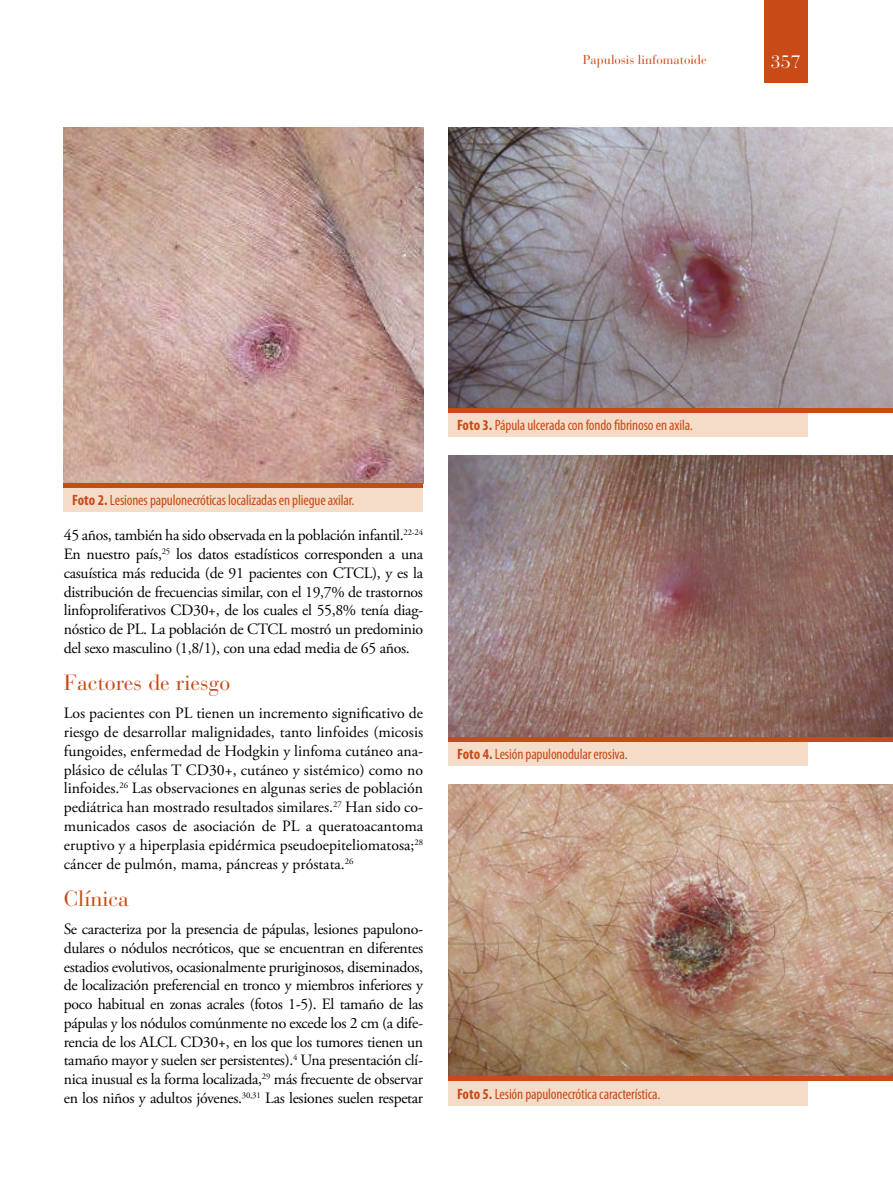
<style>
.page{position:relative;width:893px;height:1191px;background:#fff}
.page>*{position:absolute;margin:0;border:0;box-sizing:border-box;transform-origin:0 0}
.t1{font:21.75px "Bauer Bodoni";color:#c84a17}
.t2{font:18px "Bauer Bodoni";color:#fff}
.t3{font:15.75px/18.8px "Adobe Garamond Pro";letter-spacing:-.02em;color:#000;text-align:justify}
.t4{font:condensed 15px "Myriad Pro";letter-spacing:-.01em;color:#c84a17}
.t5{font:12.75px "Bauer Bodoni";color:#c84a17}
.s1{font-weight:700}
</style>
<div class="page">
<div style="left:764px;top:0;width:44px;height:82px;background:#c84a17"></div>
<img style="left:449px;top:128px;width:444px;height:281px">
<div style="left:449px;top:412px;width:359px;height:25px;background:#f5dcc9"></div>
<hr style="left:449px;top:409px;width:444px;height:4px;background:#c84a17">
<img style="left:449px;top:456px;width:444px;height:281px">
<img style="left:449px;top:784px;width:444px;height:292px">
<div style="left:449px;top:741px;width:359px;height:25px;background:#f5dcc9"></div>
<div style="left:449px;top:1081px;width:359px;height:24px;background:#f5dcc9"></div>
<hr style="left:449px;top:737px;width:444px;height:4px;background:#c84a17">
<div style="left:449px;top:1076px;width:444px;height:5px;background:#c84a17"></div>
<img style="left:64px;top:128px;width:359px;height:355px">
<div style="left:64px;top:487px;width:359px;height:25px;background:#f5dcc9"></div>
<hr style="left:64px;top:483px;width:359px;height:4px;background:#c84a17">
<p class="t5" style="left:583px;top:52px;width:125px">Papulosis linfomatoide</p>
<p class="t2" style="left:771px;top:51px;width:32px">357</p>
<p class="t4" style="left:72px;top:491px;width:284px"><span class="s1">Foto 2.</span> Lesiones papulonecróticas localizadas en pliegue axilar.</p>
<p class="t3" style="left:64px;top:526px;width:361px">45 años, también ha sido observada en la población infantil.<sup>22-24<br></sup>En nuestro país,<sup>25</sup> los datos estadísticos corresponden a una casuística más reducida (de 91 pacientes con CTCL), y es la distribución de frecuencias similar, con el 19,7% de trastornos linfoproliferativos CD30+, de los cuales el 55,8% tenía diag&shy;nóstico de PL. La población de CTCL mostró un predominio del sexo masculino (1,8/1), con una edad media de 65 años.</p>
<h1 class="t1" style="left:64px;top:670px;width:168px">Factores de riesgo</h1>
<p class="t3" style="left:64px;top:704px;width:361px">Los pacientes con PL tienen un incremento significativo de riesgo de desarrollar malignidades, tanto linfoides (micosis fungoides, enfermedad de Hodgkin y linfoma cutáneo ana&shy;plásico de células T CD30+, cutáneo y sistémico) como no linfoides.<sup>26</sup> Las observaciones en algunas series de población pediátrica han mostrado resultados similares.<sup>27</sup> Han sido co&shy;municados casos de asociación de PL a queratoacantoma eruptivo y a hiperplasia epidérmica pseudoepiteliomatosa;<sup>28 </sup>cáncer de pulmón, mama, páncreas y próstata.<sup>26</sup></p>
<h1 class="t1" style="left:64px;top:885px;width:67px">Clínica</h1>
<p class="t3" style="left:64px;top:920px;width:361px">Se caracteriza por la presencia de pápulas, lesiones papulono&shy;dulares o nódulos necróticos, que se encuentran en diferentes estadios evolutivos, ocasionalmente pruriginosos, diseminados, de localización preferencial en tronco y miembros inferiores y poco habitual en zonas acrales (fotos 1-5). El tamaño de las pápulas y los nódulos comúnmente no excede los 2 cm (a dife&shy;rencia de los ALCL CD30+, en los que los tumores tienen un tamaño mayor y suelen ser persistentes).<sup>4</sup> Una presentación clí&shy;nica inusual es la forma localizada,<sup>29</sup> más frecuente de observar en los niños y adultos jóvenes.<sup>30,31</sup> Las lesiones suelen respetar</p>
<p class="t4" style="left:457px;top:416px;width:237px"><span class="s1">Foto 3.</span> Pápula ulcerada con fondo fibrinoso en axila.</p>
<p class="t4" style="left:457px;top:745px;width:172px"><span class="s1">Foto 4.</span> Lesión papulonodular erosiva.</p>
<p class="t4" style="left:457px;top:1085px;width:205px"><span class="s1">Foto 5.</span> Lesión papulonecrótica característica.</p>
</div>
